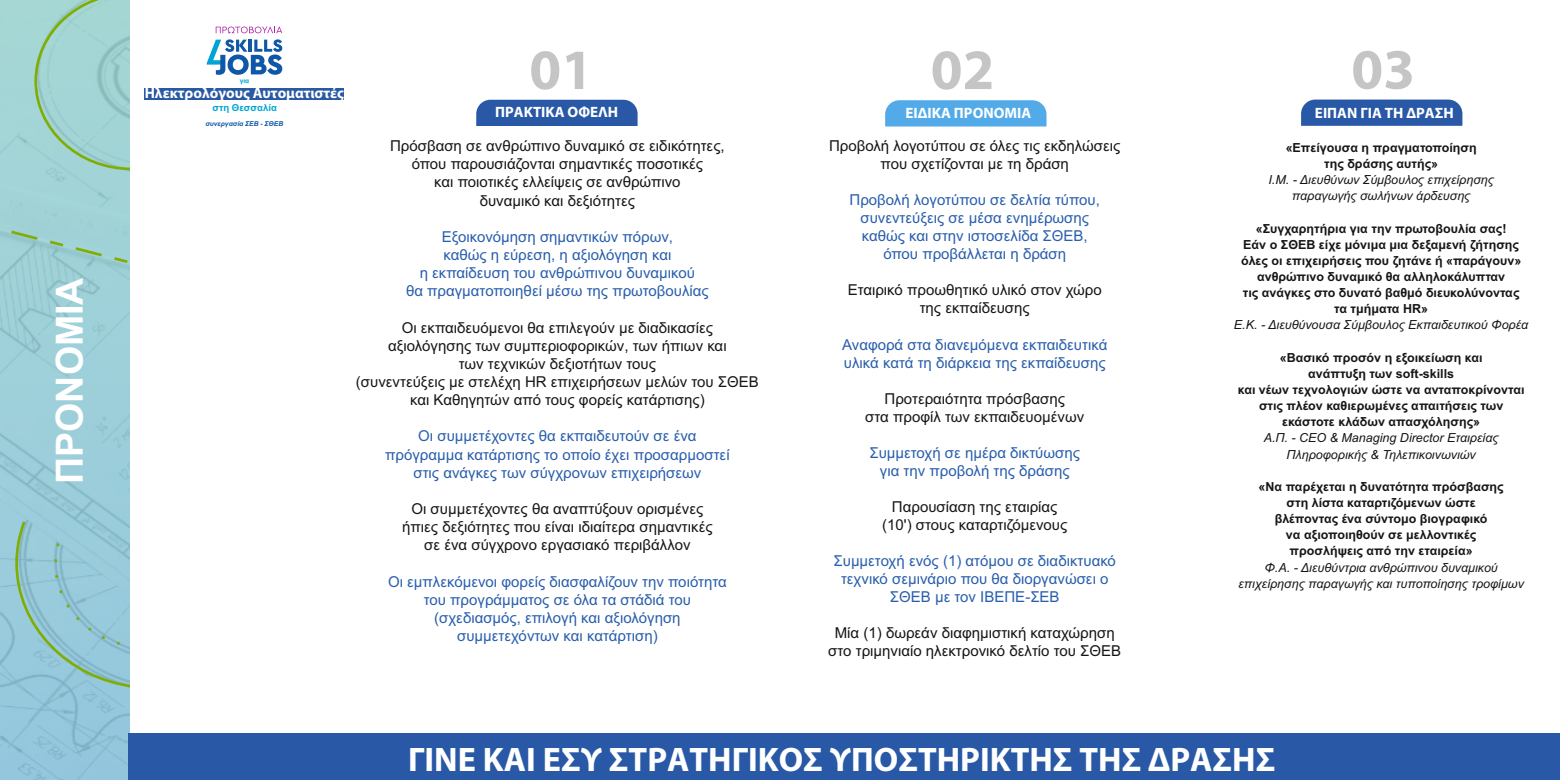
<style>
.page{position:relative;width:1560px;height:780px;background:#fff}
.page>*{position:absolute;margin:0;border:0;box-sizing:border-box;transform-origin:0 0}
.t1{font:700 57.38px "Myriad Pro";color:#c5c5c5}
.t2{font:700 37.5px "Arial";color:#fff}
.t3{font:700 34.12px "Myriad Pro";color:#fff}
.t4{font:15px/18.1px "Arial";color:#151616;text-align:center}
.t5{font:15px/18.1px "Arial";color:#295eac;text-align:center}
.t6{font:700 15px "Myriad Pro";color:#fff}
.t7{font:700 14.88px "Myriad Pro";color:#fff}
.t8{font:700 12.5px/16.1px "Arial";color:#151616;text-align:center}
.t9{font:italic 12.5px/16.1px "Arial";color:#151616;text-align:center}
.t10{font:700 9.62px "Arial";color:#00a3d4}
.t11{font:italic 700 6.75px "Arial";color:#0e58a7}
.t12{font:700 6.75px "Arial";color:#00a3d4}
</style>
<div class="page">
<img style="left:0;top:268px;width:129px;height:512px">
<svg style="left:14px;top:518px;width:115px;height:171px;background:#94c6d1"></svg>
<svg style="left:0;top:0;width:129px;height:268px;background:#a0d1cf"></svg>
<div style="left:128px;top:733px;width:1431px;height:46px;background:#2959a6"></div>
<div style="left:476px;top:100px;width:161px;height:26px;background:#2959a6"></div>
<div style="left:885px;top:100px;width:161px;height:26px;background:#52abe8"></div>
<div style="left:1301px;top:100px;width:161px;height:26px;background:#2959a6"></div>
<svg style="left:216px;top:27px;width:66px;height:6px"></svg>
<svg style="left:207px;top:39px;width:75px;height:36px"></svg>
<div style="left:145px;top:88px;width:199px;height:12px;background:#2959a3"></div>
<h2 class="t2" style="left:55px;top:484px;width:208px;rotate:-90deg">ΠΡΟΝΟΜΙΑ</h2>
<p class="t12" style="left:240px;top:78px;width:11px">για</p>
<p class="t11" style="left:205px;top:121px;width:79px">συνεργασία ΣΕΒ - ΣΘΕΒ</p>
<p class="t7" style="left:145px;top:87px;width:201px">Ηλεκτρολόγους Αυτοματιστές</p>
<p class="t10" style="left:212px;top:104px;width:66px">στη Θεσσαλία</p>
<h1 class="t1" style="left:529px;top:46px;width:65px">01</h1>
<p class="t6" style="left:495px;top:106px;width:124px">ΠΡΑΚΤΙΚΑ ΟΦΕΛΗ</p>
<p class="t4" style="left:390px;top:138px;width:336px">Πρόσβαση σε ανθρώπινο δυναμικό σε ειδικότητες, όπου παρουσιάζονται σημαντικές ποσοτικές<br>και ποιοτικές ελλείψεις σε ανθρώπινο<br>δυναμικό και δεξιότητες</p>
<p class="t5" style="left:406px;top:229px;width:304px">Εξοικονόμηση σημαντικών πόρων,<br>καθώς η εύρεση, η αξιολόγηση και<br>η εκπαίδευση του ανθρώπινου δυναμικού<br>θα πραγματοποιηθεί μέσω της πρωτοβουλίας</p>
<p class="t4" style="left:356px;top:319px;width:404px">Οι εκπαιδευόμενοι θα επιλεγούν με διαδικασίες<br>αξιολόγησης των συμπεριοφορικών, των ήπιων και<br>των τεχνικών δεξιοτήτων τους<br>(συνεντεύξεις με στελέχη HR επιχειρήσεων μελών του ΣΘΕΒ και Καθηγητών από τους φορείς κατάρτισης)</p>
<p class="t5" style="left:385px;top:428px;width:346px">Οι συμμετέχοντες θα εκπαιδευτούν σε ένα πρόγραμμα κατάρτισης το οποίο έχει προσαρμοστεί στις ανάγκες των σύγχρονων επιχειρήσεων</p>
<p class="t4" style="left:402px;top:501px;width:312px">Οι συμμετέχοντες θα αναπτύξουν ορισμένες ήπιες δεξιότητες που είναι ιδιαίτερα σημαντικές σε ένα σύγχρονο εργασιακό περιβάλλον</p>
<p class="t5" style="left:388px;top:573px;width:340px">Οι εμπλεκόμενοι φορείς διασφαλίζουν την ποιότητα του προγράμματος σε όλα τα στάδιά του (σχεδιασμός, επιλογή και αξιολόγηση συμμετεχόντων και κατάρτιση)</p>
<h1 class="t1" style="left:930px;top:46px;width:65px">02</h1>
<p class="t6" style="left:905px;top:107px;width:127px">ΕΙΔΙΚΑ ΠΡΟΝΟΜΙΑ</p>
<p class="t4" style="left:829px;top:138px;width:293px">Προβολή λογοτύπου σε όλες τις εκδηλώσεις που σχετίζονται με τη δράση</p>
<p class="t5" style="left:849px;top:192px;width:252px">Προβολή λογοτύπου σε δελτία τύπου, συνεντεύξεις σε μέσα ενημέρωσης καθώς και στην ιστοσελίδα ΣΘΕΒ, όπου προβάλλεται η δράση</p>
<p class="t4" style="left:847px;top:282px;width:256px">Εταιρικό προωθητικό υλικό στον χώρο της εκπαίδευσης</p>
<p class="t5" style="left:842px;top:336px;width:267px;text-align:left">Αναφορά στα διανεμόμενα εκπαιδευτικά υλικά κατά τη διάρκεια της εκπαίδευσης</p>
<p class="t4" style="left:865px;top:391px;width:220px">Προτεραιότητα πρόσβασης<br>στα προφίλ των εκπαιδευομένων</p>
<p class="t5" style="left:869px;top:445px;width:212px">Συμμετοχή σε ημέρα δικτύωσης για την προβολή της δράσης</p>
<p class="t4" style="left:882px;top:499px;width:187px">Παρουσίαση της εταιρίας (10') στους καταρτιζόμενους</p>
<p class="t5" style="left:833px;top:553px;width:284px">Συμμετοχή ενός (1) ατόμου σε διαδικτυακό τεχνικό σεμινάριο που θα διοργανώσει ο<br>ΣΘΕΒ με τον ΙΒΕΠΕ-ΣΕΒ</p>
<p class="t4" style="left:828px;top:625px;width:294px">Μία (1) δωρεάν διαφημιστική καταχώρηση στο τριμηνιαίο ηλεκτρονικό δελτίο του ΣΘΕΒ</p>
<h1 class="t1" style="left:1351px;top:46px;width:65px">03</h1>
<p class="t6" style="left:1314px;top:106px;width:140px">ΕΙΠΑΝ ΓΙΑ ΤΗ ΔΡΑΣΗ</p>
<p class="t8" style="left:1285px;top:141px;width:192px">«Επείγουσα η πραγματοποίηση της δράσης αυτής»</p>
<p class="t9" style="left:1268px;top:173px;width:227px">Ι.Μ. - Διευθύνων Σύμβουλος επιχείρησης παραγωγής σωλήνων άρδευσης</p>
<p class="t8" style="left:1240px;top:221px;width:282px">«Συγχαρητήρια για την πρωτοβουλία σας!<br>Εάν ο ΣΘΕΒ είχε μόνιμα μια δεξαμενή ζήτησης όλες οι επιχειρήσεις που ζητάνε ή «παράγουν» ανθρώπινο δυναμικό θα αλληλοκάλυπταν<br>τις ανάγκες στο δυνατό βαθμό διευκολύνοντας τα τμήματα HR»</p>
<p class="t9" style="left:1233px;top:318px;width:296px">Ε.Κ. - Διευθύνουσα Σύμβουλος Εκπαιδευτικού Φορέα</p>
<p class="t8" style="left:1237px;top:350px;width:288px">«Βασικό προσόν η εξοικείωση και<br>ανάπτυξη των soft-skills<br>και νέων τεχνολογιών ώστε να ανταποκρίνονται στις πλέον καθιερωμένες απαιτήσεις των εκάστοτε κλάδων απασχόλησης»</p>
<p class="t9" style="left:1263px;top:431px;width:236px">Α.Π. - CEO &amp; Managing Director Εταιρείας<br>Πληροφορικής &amp; Τηλεπικοινωνιών</p>
<p class="t8" style="left:1258px;top:479px;width:246px">«Να παρέχεται η δυνατότητα πρόσβασης στη λίστα καταρτιζόμενων ώστε βλέποντας ένα σύντομο βιογραφικό<br>να αξιοποιηθούν σε μελλοντικές προσλήψεις από την εταιρεία»</p>
<p class="t9" style="left:1238px;top:560px;width:287px">Φ.Α. - Διευθύντρια ανθρώπινου δυναμικού επιχείρησης παραγωγής και τυποποίησης τροφίμων</p>
<h3 class="t3" style="left:408px;top:745px;width:868px">ΓΙΝΕ ΚΑΙ ΕΣΥ ΣΤΡΑΤΗΓΙΚΟΣ ΥΠΟΣΤΗΡΙΚΤΗΣ ΤΗΣ ΔΡΑΣΗΣ</h3>
</div>
